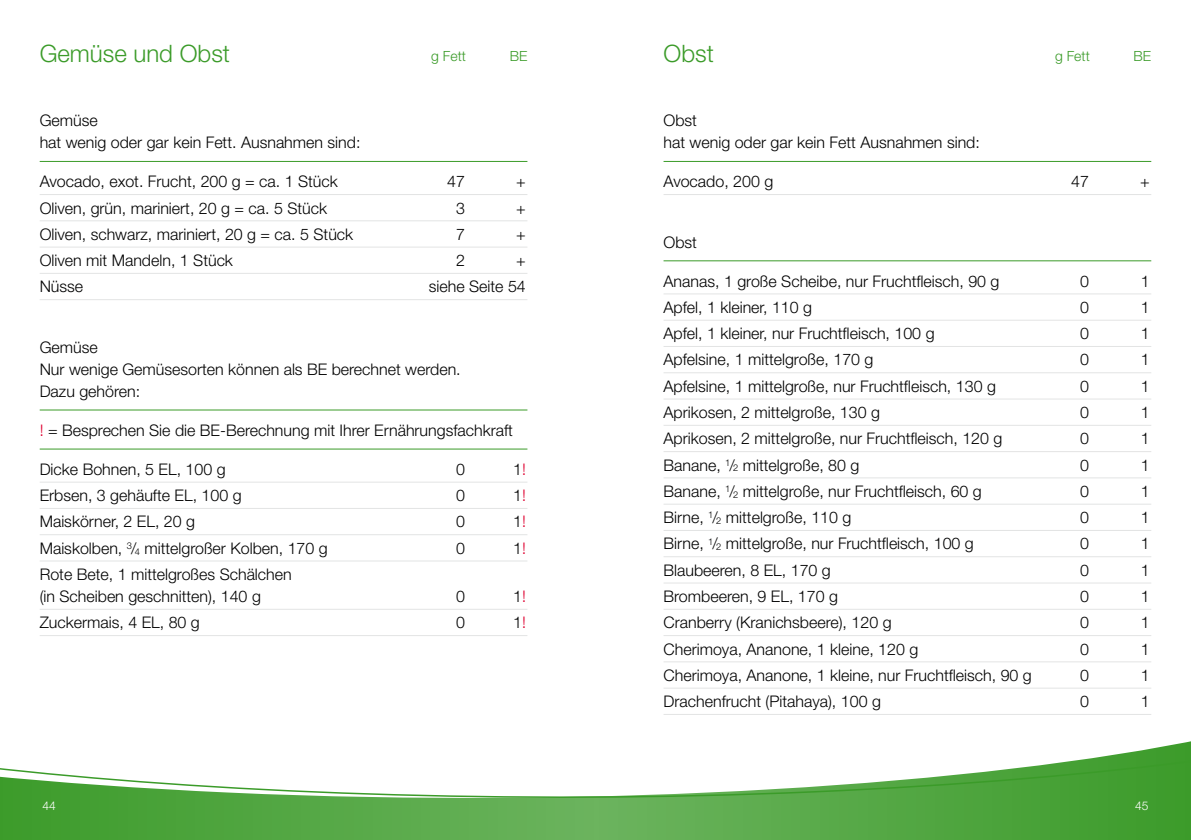
<style>
.page{position:relative;width:1191px;height:840px;background:#fff}
.page>*{position:absolute;margin:0;border:0;box-sizing:border-box;transform-origin:0 0}
.t1{font:300 24px "Helvetica Neue";color:#3b9b29}
.t2{font:300 16px/22px "Helvetica Neue";color:#000}
.t3{font:300 14px "Helvetica Neue";color:#3b9b29}
.t4{font:300 12px "Helvetica Neue";color:#fff}
.s1{color:#df0030}
.s2{font-size:9.4px}
</style>
<div class="page">
<svg style="left:0;top:741px;width:1191px;height:98px"></svg>
<svg style="left:0;top:757px;width:1191px;height:49px"></svg>
<hr style="left:40px;top:161px;width:487px;height:1px;background:#3b9b29">
<hr style="left:40px;top:194px;width:487px;height:1px;background:#e3e4e4">
<hr style="left:40px;top:220px;width:487px;height:1px;background:#e3e4e4">
<hr style="left:40px;top:246px;width:487px;height:1px;background:#e3e4e4">
<hr style="left:40px;top:273px;width:487px;height:1px;background:#e3e4e4">
<hr style="left:40px;top:299px;width:487px;height:1px;background:#e3e4e4">
<hr style="left:40px;top:409px;width:487px;height:1px;background:#3b9b29">
<hr style="left:40px;top:448px;width:487px;height:1px;background:#3b9b29">
<hr style="left:40px;top:481px;width:487px;height:1px;background:#e3e4e4">
<hr style="left:40px;top:507px;width:487px;height:1px;background:#e3e4e4">
<hr style="left:40px;top:534px;width:487px;height:1px;background:#e3e4e4">
<hr style="left:40px;top:560px;width:487px;height:1px;background:#e3e4e4">
<hr style="left:40px;top:608px;width:487px;height:1px;background:#e3e4e4">
<hr style="left:40px;top:634px;width:487px;height:1px;background:#e3e4e4">
<hr style="left:663px;top:161px;width:488px;height:1px;background:#3b9b29">
<hr style="left:663px;top:194px;width:488px;height:1px;background:#e3e4e4">
<hr style="left:663px;top:260px;width:488px;height:1px;background:#3b9b29">
<hr style="left:663px;top:293px;width:488px;height:1px;background:#e3e4e4">
<hr style="left:663px;top:319px;width:488px;height:1px;background:#e3e4e4">
<hr style="left:663px;top:346px;width:488px;height:1px;background:#e3e4e4">
<hr style="left:663px;top:372px;width:488px;height:1px;background:#e3e4e4">
<hr style="left:663px;top:398px;width:488px;height:1px;background:#e3e4e4">
<hr style="left:663px;top:424px;width:488px;height:1px;background:#e3e4e4">
<hr style="left:663px;top:451px;width:488px;height:1px;background:#e3e4e4">
<hr style="left:663px;top:477px;width:488px;height:1px;background:#e3e4e4">
<hr style="left:663px;top:503px;width:488px;height:1px;background:#e3e4e4">
<hr style="left:663px;top:529px;width:488px;height:1px;background:#e3e4e4">
<hr style="left:663px;top:556px;width:488px;height:1px;background:#e3e4e4">
<hr style="left:663px;top:582px;width:488px;height:1px;background:#e3e4e4">
<hr style="left:663px;top:608px;width:488px;height:1px;background:#e3e4e4">
<hr style="left:663px;top:634px;width:488px;height:1px;background:#e3e4e4">
<hr style="left:663px;top:661px;width:488px;height:1px;background:#e3e4e4">
<hr style="left:663px;top:687px;width:488px;height:1px;background:#e3e4e4">
<hr style="left:663px;top:713px;width:488px;height:1px;background:#e3e4e4">
<h1 class="t1" style="left:40px;top:38px;width:192px">Gemüse und Obst</h1>
<p class="t3" style="left:431px;top:47px;width:36px">g Fett</p>
<p class="t3" style="left:510px;top:47px;width:19px">BE</p>
<p class="t3" style="left:1055px;top:47px;width:36px">g Fett</p>
<p class="t3" style="left:1133px;top:47px;width:19px">BE</p>
<h1 class="t1" style="left:663px;top:38px;width:52px">Obst</h1>
<p class="t2" style="left:40px;top:109px;width:322px">Gemüse<br>hat wenig oder gar kein Fett. Ausnahmen sind:</p>
<p class="t2" style="left:40px;top:170px;width:300px">Avocado, exot. Frucht, 200 g = ca. 1 Stück</p>
<p class="t2" style="left:447px;top:170px;width:19px">47</p>
<p class="t2" style="left:516px;top:170px;width:11px">+</p>
<p class="t2" style="left:40px;top:196px;width:289px">Oliven, grün, mariniert, 20 g = ca. 5 Stück</p>
<p class="t2" style="left:456px;top:196px;width:10px">3</p>
<p class="t2" style="left:516px;top:196px;width:11px">+</p>
<p class="t2" style="left:40px;top:223px;width:315px">Oliven, schwarz, mariniert, 20 g = ca. 5 Stück</p>
<p class="t2" style="left:456px;top:223px;width:10px">7</p>
<p class="t2" style="left:516px;top:223px;width:11px">+</p>
<p class="t2" style="left:40px;top:249px;width:195px">Oliven mit Mandeln, 1 Stück</p>
<p class="t2" style="left:456px;top:249px;width:10px">2</p>
<p class="t2" style="left:516px;top:249px;width:11px">+</p>
<p class="t2" style="left:40px;top:275px;width:45px">Nüsse</p>
<p class="t2" style="left:429px;top:275px;width:98px">siehe Seite 54</p>
<p class="t2" style="left:40px;top:335px;width:422px">Gemüse<br>Nur wenige Gemüsesorten können als BE berechnet werden.<br>Dazu gehören:</p>
<p class="t2" style="left:40px;top:418px;width:475px"><span class="s1">!</span> = Besprechen Sie die BE-Berechnung mit Ihrer Ernährungsfachkraft</p>
<p class="t2" style="left:40px;top:457px;width:187px">Dicke Bohnen, 5 EL, 100 g</p>
<p class="t2" style="left:456px;top:457px;width:10px">0</p>
<p class="t2" style="left:513px;top:457px;width:14px">1<span class="s1">!</span></p>
<p class="t2" style="left:40px;top:484px;width:203px">Erbsen, 3 gehäufte EL, 100 g</p>
<p class="t2" style="left:456px;top:484px;width:10px">0</p>
<p class="t2" style="left:513px;top:484px;width:14px">1<span class="s1">!</span></p>
<p class="t2" style="left:40px;top:510px;width:157px">Maiskörner, 2 EL, 20 g</p>
<p class="t2" style="left:456px;top:510px;width:10px">0</p>
<p class="t2" style="left:513px;top:510px;width:14px">1<span class="s1">!</span></p>
<p class="t2" style="left:40px;top:536px;width:289px">Maiskolben, <sup>3</sup>/<span class="s2">4</span> mittelgroßer Kolben, 170 g</p>
<p class="t2" style="left:456px;top:536px;width:10px">0</p>
<p class="t2" style="left:513px;top:536px;width:14px">1<span class="s1">!</span></p>
<p class="t2" style="left:40px;top:562px;width:253px">Rote Bete, 1 mittelgroßes Schälchen (in Scheiben geschnitten), 140 g</p>
<p class="t2" style="left:456px;top:584px;width:10px">0</p>
<p class="t2" style="left:513px;top:584px;width:14px">1<span class="s1">!</span></p>
<p class="t2" style="left:40px;top:611px;width:162px">Zuckermais, 4 EL, 80 g</p>
<p class="t2" style="left:456px;top:611px;width:10px">0</p>
<p class="t2" style="left:513px;top:611px;width:14px">1<span class="s1">!</span></p>
<p class="t2" style="left:663px;top:109px;width:318px">Obst<br>hat wenig oder gar kein Fett Ausnahmen sind:</p>
<p class="t2" style="left:663px;top:170px;width:111px">Avocado, 200 g</p>
<p class="t2" style="left:1071px;top:170px;width:19px">47</p>
<p class="t2" style="left:1140px;top:170px;width:11px">+</p>
<p class="t2" style="left:663px;top:230px;width:35px">Obst</p>
<p class="t2" style="left:663px;top:269px;width:337px">Ananas, 1 große Scheibe, nur Fruchtfleisch, 90 g</p>
<p class="t2" style="left:1080px;top:269px;width:10px">0</p>
<p class="t2" style="left:1140px;top:269px;width:10px">1</p>
<p class="t2" style="left:663px;top:296px;width:150px">Apfel, 1 kleiner, 110 g</p>
<p class="t2" style="left:1080px;top:296px;width:10px">0</p>
<p class="t2" style="left:1140px;top:296px;width:10px">1</p>
<p class="t2" style="left:663px;top:322px;width:272px">Apfel, 1 kleiner, nur Fruchtfleisch, 100 g</p>
<p class="t2" style="left:1080px;top:322px;width:10px">0</p>
<p class="t2" style="left:1140px;top:322px;width:10px">1</p>
<p class="t2" style="left:663px;top:348px;width:211px">Apfelsine, 1 mittelgroße, 170 g</p>
<p class="t2" style="left:1080px;top:348px;width:10px">0</p>
<p class="t2" style="left:1140px;top:348px;width:10px">1</p>
<p class="t2" style="left:663px;top:374px;width:334px">Apfelsine, 1 mittelgroße, nur Fruchtfleisch, 130 g</p>
<p class="t2" style="left:1080px;top:374px;width:10px">0</p>
<p class="t2" style="left:1140px;top:374px;width:10px">1</p>
<p class="t2" style="left:663px;top:401px;width:218px">Aprikosen, 2 mittelgroße, 130 g</p>
<p class="t2" style="left:1080px;top:401px;width:10px">0</p>
<p class="t2" style="left:1140px;top:401px;width:10px">1</p>
<p class="t2" style="left:663px;top:427px;width:340px">Aprikosen, 2 mittelgroße, nur Fruchtfleisch, 120 g</p>
<p class="t2" style="left:1080px;top:427px;width:10px">0</p>
<p class="t2" style="left:1140px;top:427px;width:10px">1</p>
<p class="t2" style="left:663px;top:453px;width:197px">Banane, <sup>1</sup>/<span class="s2">2</span> mittelgroße, 80 g</p>
<p class="t2" style="left:1080px;top:453px;width:10px">0</p>
<p class="t2" style="left:1140px;top:453px;width:10px">1</p>
<p class="t2" style="left:663px;top:479px;width:320px">Banane, <sup>1</sup>/<span class="s2">2</span> mittelgroße, nur Fruchtfleisch, 60 g</p>
<p class="t2" style="left:1080px;top:479px;width:10px">0</p>
<p class="t2" style="left:1140px;top:479px;width:10px">1</p>
<p class="t2" style="left:663px;top:506px;width:189px">Birne, <sup>1</sup>/<span class="s2">2</span> mittelgroße, 110 g</p>
<p class="t2" style="left:1080px;top:506px;width:10px">0</p>
<p class="t2" style="left:1140px;top:506px;width:10px">1</p>
<p class="t2" style="left:663px;top:532px;width:312px">Birne, <sup>1</sup>/<span class="s2">2</span> mittelgroße, nur Fruchtfleisch, 100 g</p>
<p class="t2" style="left:1080px;top:532px;width:10px">0</p>
<p class="t2" style="left:1140px;top:532px;width:10px">1</p>
<p class="t2" style="left:663px;top:558px;width:169px">Blaubeeren, 8 EL, 170 g</p>
<p class="t2" style="left:1080px;top:558px;width:10px">0</p>
<p class="t2" style="left:1140px;top:558px;width:10px">1</p>
<p class="t2" style="left:663px;top:584px;width:176px">Brombeeren, 9 EL, 170 g</p>
<p class="t2" style="left:1080px;top:584px;width:10px">0</p>
<p class="t2" style="left:1140px;top:584px;width:10px">1</p>
<p class="t2" style="left:663px;top:611px;width:229px">Cranberry (Kranichsbeere), 120 g</p>
<p class="t2" style="left:1080px;top:611px;width:10px">0</p>
<p class="t2" style="left:1140px;top:611px;width:10px">1</p>
<p class="t2" style="left:663px;top:637px;width:256px">Cherimoya, Ananone, 1 kleine, 120 g</p>
<p class="t2" style="left:1080px;top:637px;width:10px">0</p>
<p class="t2" style="left:1140px;top:637px;width:10px">1</p>
<p class="t2" style="left:663px;top:663px;width:370px">Cherimoya, Ananone, 1 kleine, nur Fruchtfleisch, 90 g</p>
<p class="t2" style="left:1080px;top:663px;width:10px">0</p>
<p class="t2" style="left:1140px;top:663px;width:10px">1</p>
<p class="t2" style="left:663px;top:689px;width:219px">Drachenfrucht (Pitahaya), 100 g</p>
<p class="t2" style="left:1080px;top:689px;width:10px">0</p>
<p class="t2" style="left:1140px;top:689px;width:10px">1</p>
<p class="t4" style="left:43px;top:797px;width:15px">44</p>
<p class="t4" style="left:1135px;top:797px;width:15px">45</p>
</div>
